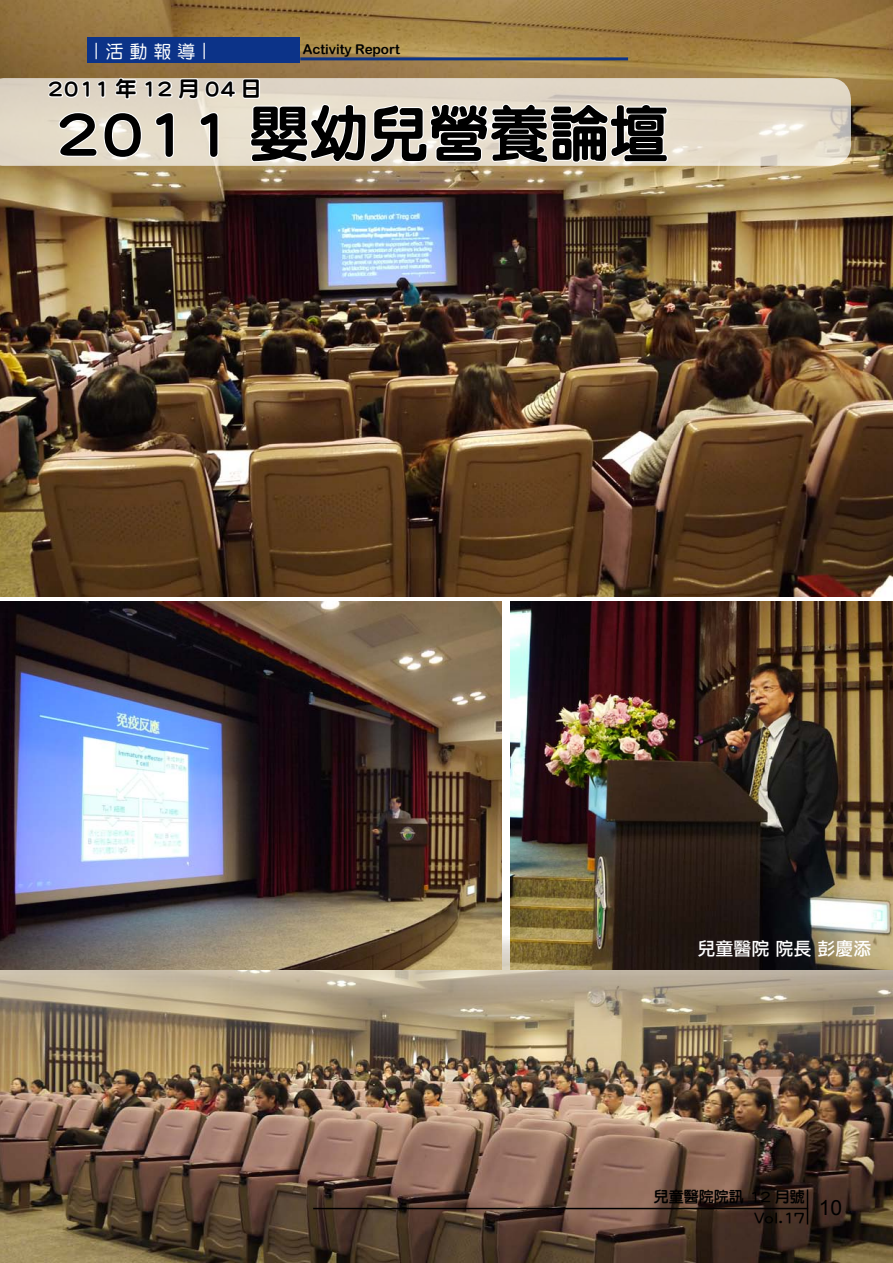
<style>
.page{position:relative;width:893px;height:1263px;background:#fff}
.page>*{position:absolute;margin:0;border:0;box-sizing:border-box;transform-origin:0 0}
.t1{font:60px "DF Li Yuan Std W8";color:#000}
.t2{font:21px "DF Li Yuan Std W8";color:#000}
.t3{font:21px "Arial";color:#000}
.t4{font:18px "DF Li Hei Std W5";color:#fff}
.t5{font:18px "DF Yuan Std W5";color:#fff}
.t6{font:15px/21px "DF Li Yuan Std W7";color:#000;text-align:right}
.t7{font:13.5px "Arial Rounded MT Bold";color:#000}
</style>
<div class="page">
<img style="left:0;top:936px;width:893px;height:327px">
<img style="left:0;top:0;width:893px;height:596px">
<img style="left:511px;top:602px;width:382px;height:368px">
<img style="left:0;top:602px;width:502px;height:368px">
<div style="left:87px;top:38px;width:213px;height:25px;background:#0c3388"></div>
<hr style="left:300px;top:57px;width:328px;height:3px;background:#0c3388">
<hr style="left:807px;top:1189px;width:1px;height:35px;background:#000">
<hr style="left:313px;top:1208px;width:495px;height:1px;background:#000">
<svg style="left:0;top:78px;width:851px;height:88px;background:#e1d8c7"></svg>
<svg style="left:45px;top:77px;width:624px;height:87px"></svg>
<p class="t5" style="left:87px;top:60px;width:19px;rotate:-90deg">—</p>
<p class="t5" style="left:105px;top:41px;width:91px">活動報導</p>
<p class="t5" style="left:195px;top:60px;width:19px;rotate:-90deg">—</p>
<p class="t7" style="left:303px;top:41px;width:99px">Activity Report</p>
<p class="t2" style="left:48px;top:77px;width:216px">2011 年 12 月 04 日</p>
<p class="t1" style="left:56px;top:101px;width:615px">2011 嬰幼兒營養論壇</p>
<p class="t4" style="left:697px;top:939px;width:175px">兒童醫院 院長 彭慶添</p>
<p class="t6" style="left:654px;top:1186px;width:153px">兒童醫院院訊 12 月號<br>Vol.17</p>
<h2 class="t3" style="left:819px;top:1194px;width:25px">10</h2>
</div>
